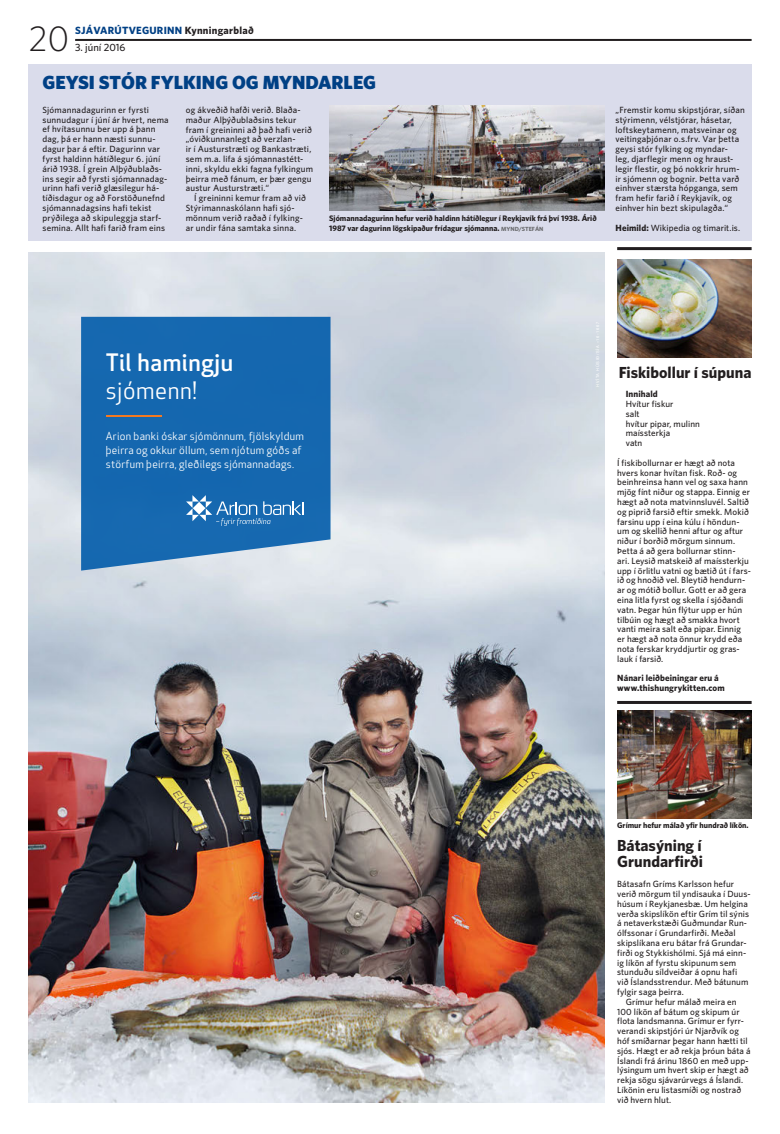
<style>
.page{position:relative;width:780px;height:1134px;background:#fff}
.page>*{position:absolute;margin:0;border:0;box-sizing:border-box;transform-origin:0 0}
.t1{font:300 36px "Whitney HTF";color:#221e1f}
.t2{font:500 23.5px "Apex New";letter-spacing:.025em;color:#fff}
.t3{font:23.5px "Apex New";letter-spacing:.025em;color:#fff}
.t4{font:900 19px "Whitney HTF";color:#004085}
.t5{font:700 16px/16px "Whitney HTF";color:#221e1f}
.t6{font:10.8px/14px "Apex New";letter-spacing:.025em;color:#fff}
.t7{font:700 10.5px "Whitney HTF";letter-spacing:.025em;color:#004085}
.t8{font:700 10.5px "Whitney HTF";letter-spacing:.025em;color:#221e1f}
.t9{font:500 10.5px "Whitney HTF";color:#221e1f}
.t10{font:500 9px/9.8px "Whitney HTF";letter-spacing:.015em;color:#221e1f}
.t11{font:700 9px/9.8px "Whitney HTF";letter-spacing:.01em;color:#221e1f}
.t12{font:700 8px/9.8px "Whitney HTF";color:#221e1f}
.s1{font-size:6px;color:#6d6e71}
.s2{font-weight:700}
</style>
<div class="page">
<div style="left:28px;top:64px;width:723px;height:176px;background:#dadceb"></div>
<img style="left:329px;top:106px;width:275px;height:105px">
<img style="left:617px;top:711px;width:134px;height:107px">
<img style="left:617px;top:259px;width:134px;height:99px">
<hr style="left:617px;top:247px;width:134px;height:3px;background:#221e1f">
<hr style="left:617px;top:701px;width:134px;height:3px;background:#221e1f">
<hr style="left:75px;top:39px;width:676px;height:2px;background:#221e1f">
<img style="left:28px;top:252px;width:576px;height:851px">
<svg style="left:81px;top:317px;width:249px;height:254px;background:#2270b3"></svg>
<hr style="left:106px;top:415px;width:55px;height:2px;background:#f47920">
<svg style="left:186px;top:495px;width:117px;height:31px;background:#3f82bd"></svg>
<h1 class="t1" style="left:28px;top:17px;width:43px">20</h1>
<p class="t7" style="left:75px;top:24px;width:89px">Sjávarútveg urinn</p>
<p class="t8" style="left:185px;top:24px;width:70px">Kynningarblað</p>
<p class="t9" style="left:75px;top:41px;width:52px">3. júní 2016</p>
<h3 class="t4" style="left:43px;top:71px;width:332px">GEYSI STÓR FYLKING OG MYNDARLEG</h3>
<p class="t10" style="left:43px;top:105px;width:128px">Sjómannadagurinn er fyrsti sunnudagur í júní ár hvert, nema ef hvítasunnu ber upp á þann dag, þá er hann næsti sunnu&shy;dagur þar á eftir. Dagurinn var fyrst haldinn hátíðlegur 6. júní árið 1938. Í grein Alþýðublaðs&shy;ins segir að fyrsti sjómannadag&shy;urinn hafi verið glæsilegur há&shy;tíðisdagur og að Forstöðunefnd sjómannadagsins hafi tekist prýðilega að skipuleggja starf&shy;semina. Allt hafi farið fram eins</p>
<p class="t10" style="left:186px;top:105px;width:129px">og ákveðið hafði verið. Blaða&shy;maður Alþýðublaðsins tekur fram í greininni að það hafi verið „óviðkunnanlegt að verzlan-<br>ir í Austurstræti og Bankastræti, sem m.a. lifa á sjómannastétt&shy;inni, skyldu ekki fagna fylkingum þeirra með fánum, er þær gengu austur Austurstræti.“</p>
<p class="t10" style="left:186px;top:193px;width:122px;text-indent:9px">Í greininni kemur fram að við<br>Stýrimannaskólann hafi sjó&shy;mönnum verið raðað í fylking&shy;ar undir fána samtaka sinna.</p>
<p class="t12" style="left:329px;top:213px;width:269px">Sjómannadagurinn hefur verið haldinn hátíðlegur í Reykjavík frá því 1938. Árið<br>1987 var dagurinn lögskipaður frídagur sjómanna. <span class="s1">MYND/STEFÁN</span></p>
<p class="t10" style="left:615px;top:105px;width:131px">„Fremstir komu skipstjórar, síðan stýrimenn, vélstjórar, hásetar, loftskeytamenn, matsveinar og veitingaþjónar o.s.frv. Var þetta geysi stór fylking og myndar-<br>leg, djarflegir menn og hraust&shy;legir flestir, og þó nokkrir hrum&shy;ir sjómenn og bognir. Þetta varð einhver stærsta hópganga, sem fram hefir farið í Reykjavík, og einhver hin bezt skipulagða.“</p>
<p class="t10" style="left:615px;top:222px;width:126px"><span class="s2">Heimild:</span> Wikipedia og timarit.is.</p>
<h2 class="t2" style="left:106px;top:347px;width:129px">Til hamingju</h2>
<h2 class="t3" style="left:106px;top:376px;width:93px">sjómenn!</h2>
<p class="t6" style="left:106px;top:429px;width:199px">Arion banki óskar sjómönnum, fjölskyldum þeirra og okkur öllum, sem njótum góðs af störfum þeirra, gleðilegs sjómannadags.</p>
<h3 class="t5" style="left:618px;top:363px;width:134px">Fiskibollur í súpuna</h3>
<p class="t11" style="left:625px;top:389px;width:34px">Innihald</p>
<p class="t10" style="left:625px;top:399px;width:76px">Hvítur fiskur<br>salt<br>hvítur pipar, mulinn maíssterkja<br>vatn</p>
<p class="t10" style="left:617px;top:457px;width:135px">Í fiskibollurnar er hægt að nota hvers konar hvítan fisk. Roð- og beinhreinsa hann vel og saxa hann mjög fínt niður og stappa. Einnig er hægt að nota matvinnsluvél. Saltið og piprið farsið eftir smekk. Mokið farsinu upp í eina kúlu í höndun&shy;um og skellið henni aftur og aftur niður í borðið mörgum sinnum.<br>Þetta á að gera bollurnar stinn-<br>ari. Leysið matskeið af maíssterkju upp í örlitlu vatni og bætið út í fars&shy;ið og hnoðið vel. Bleytið hendurn&shy;ar og mótið bollur. Gott er að gera eina litla fyrst og skella í sjóðandi vatn. Þegar hún flýtur upp er hún tilbúin og hægt að smakka hvort vanti meira salt eða pipar. Einnig<br>er hægt að nota önnur krydd eða nota ferskar kryddjurtir og gras&shy;lauk í farsið.</p>
<p class="t11" style="left:617px;top:673px;width:109px">Nánari leiðbeiningar eru á www.thishungrykitten.com</p>
<p class="t12" style="left:617px;top:820px;width:133px">Grímur hefur málað yfir hundrað líkön.</p>
<h3 class="t5" style="left:617px;top:837px;width:87px">Bátasýning í<br>Grundarfirði</h3>
<p class="t10" style="left:617px;top:879px;width:118px">Bátasafn Gríms Karlsson hefur</p>
<p class="t10" style="left:617px;top:889px;width:135px">verið mörgum til yndisauka í Duus-</p>
<p class="t10" style="left:617px;top:898px;width:132px">húsum í Reykjanesbæ. Um helgina</p>
<p class="t10" style="left:617px;top:908px;width:133px">verða skipslíkön eftir Grím til sýnis</p>
<p class="t10" style="left:617px;top:918px;width:131px">á netaverkstæði Guðmundar Run-</p>
<p class="t10" style="left:617px;top:928px;width:120px">ólfssonar í Grundarfirði. Meðal</p>
<p class="t10" style="left:617px;top:938px;width:131px">skipslíkana eru bátar frá Grundar-</p>
<p class="t10" style="left:617px;top:947px;width:130px">firði og Stykkishólmi. Sjá má einn-</p>
<p class="t10" style="left:617px;top:957px;width:120px">ig líkön af fyrstu skipunum sem</p>
<p class="t10" style="left:617px;top:967px;width:121px">stunduðu síldveiðar á opnu hafi</p>
<p class="t10" style="left:617px;top:977px;width:133px">við Íslandsstrendur. Með bátunum</p>
<p class="t10" style="left:617px;top:987px;width:68px">fylgir saga þeirra.</p>
<p class="t10" style="left:625px;top:996px;width:112px">Grímur hefur málað meira en</p>
<p class="t10" style="left:617px;top:1006px;width:124px">100 líkön af bátum og skipum úr</p>
<p class="t10" style="left:617px;top:1016px;width:128px">flota landsmanna. Grímur er fyrr-</p>
<p class="t10" style="left:617px;top:1026px;width:123px">verandi skipstjóri úr Njarðvík og</p>
<p class="t10" style="left:617px;top:1036px;width:132px">hóf smíðarnar þegar hann hætti til</p>
<p class="t10" style="left:617px;top:1045px;width:135px">sjós. Hægt er að rekja þróun báta á</p>
<p class="t10" style="left:617px;top:1055px;width:133px">Íslandi frá árinu 1860 en með upp-</p>
<p class="t10" style="left:617px;top:1065px;width:133px">lýsingum um hvert skip er hægt að</p>
<p class="t10" style="left:617px;top:1075px;width:128px">rekja sögu sjávarúrvegs á Íslandi.</p>
<p class="t10" style="left:617px;top:1085px;width:126px">Líkönin eru listasmíði og nostrað</p>
<p class="t10" style="left:617px;top:1094px;width:56px">við hvern hlut.</p>
</div>
